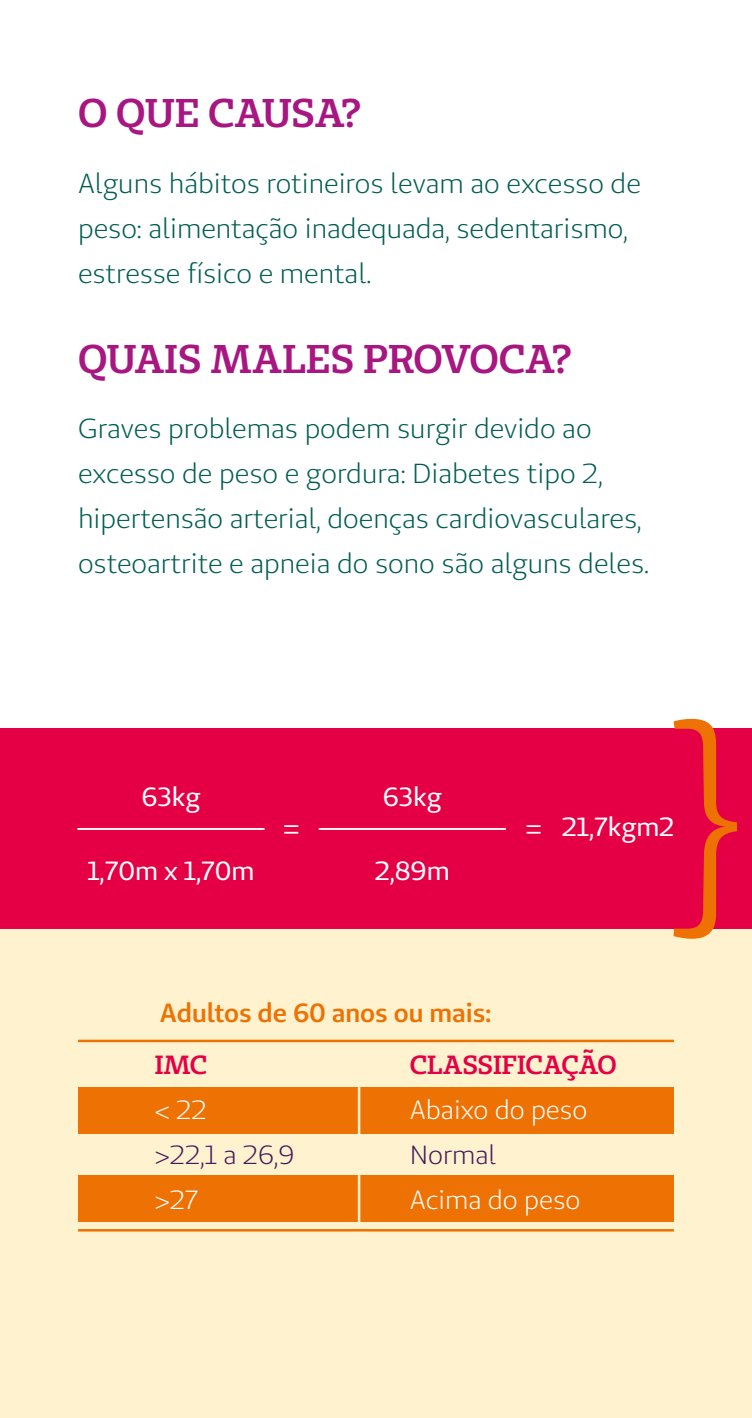
<style>
.page{position:relative;width:752px;height:1418px;background:#fff}
.page>*{position:absolute;margin:0;border:0;box-sizing:border-box;transform-origin:0 0}
.t1{font:600 40px "Unimed Slab";letter-spacing:-.01em;color:#a71681}
.t2{font:27.5px/45px "Unimed Sans";color:#015d52}
.t3{font:26.25px "Unimed Sans";color:#fff}
.t4{font:26.25px "Unimed Sans";color:#fff}
.t5{font:600 26.25px "Unimed Sans";color:#ee7203}
.t6{font:600 26.25px "Unimed Slab";letter-spacing:-.005em;color:#e50046}
.t7{font:26.25px "Unimed Sans";color:#46195f}
</style>
<div class="page">
<div style="left:0;top:929px;width:751px;height:488px;background:#fff2ce"></div>
<div style="left:0;top:729px;width:751px;height:200px;background:#e50046"></div>
<hr style="left:78px;top:828px;width:186px;height:2px;background:#fff">
<hr style="left:319px;top:828px;width:186px;height:2px;background:#fff">
<svg style="left:673px;top:719px;width:63px;height:219px"></svg>
<div style="left:78px;top:1087px;width:595px;height:46px;background:#ee7203"></div>
<div style="left:78px;top:1175px;width:595px;height:46px;background:#ee7203"></div>
<hr style="left:78px;top:1228px;width:595px;height:3px;background:#ee7203">
<hr style="left:78px;top:1039px;width:595px;height:3px;background:#ee7203">
<hr style="left:357px;top:1049px;width:3px;height:176px;background:#fff2ce">
<h1 class="t1" style="left:78px;top:87px;width:284px">O QUE CAUSA?</h1>
<p class="t2" style="left:78px;top:160px;width:564px">Alguns hábitos rotineiros levam ao excesso de peso: alimentação inadequada, sedentarismo, estresse físico e mental.</p>
<h1 class="t1" style="left:78px;top:332px;width:495px">QUAIS MALES PROVOCA?</h1>
<p class="t2" style="left:78px;top:405px;width:572px">Graves problemas podem surgir devido ao excesso de peso e gordura: Diabetes tipo 2, hipertensão arterial, doenças cardiovasculares, osteoartrite e apneia do sono são alguns deles.</p>
<p class="t3" style="left:141px;top:779px;width:60px">63kg</p>
<p class="t3" style="left:87px;top:854px;width:168px">1,70m x 1,70m</p>
<p class="t3" style="left:382px;top:779px;width:60px">63kg</p>
<p class="t3" style="left:283px;top:809px;width:18px">=</p>
<p class="t3" style="left:525px;top:810px;width:151px">= 21,7kgm2</p>
<p class="t3" style="left:374px;top:854px;width:76px">2,89m</p>
<p class="t5" style="left:160px;top:996px;width:333px">Adultos de 60 anos ou mais:</p>
<p class="t6" style="left:155px;top:1047px;width:54px">IMC</p>
<p class="t4" style="left:155px;top:1092px;width:54px">&lt; 22</p>
<p class="t7" style="left:155px;top:1137px;width:141px">&gt;22,1 a 26,9</p>
<p class="t4" style="left:155px;top:1182px;width:45px">&gt;27</p>
<p class="t6" style="left:409px;top:1047px;width:208px">CLASSIFICAÇÃO</p>
<p class="t4" style="left:409px;top:1092px;width:179px">Abaixo do peso</p>
<p class="t7" style="left:409px;top:1137px;width:88px">Normal</p>
<p class="t4" style="left:409px;top:1182px;width:172px">Acima do peso</p>
</div>
